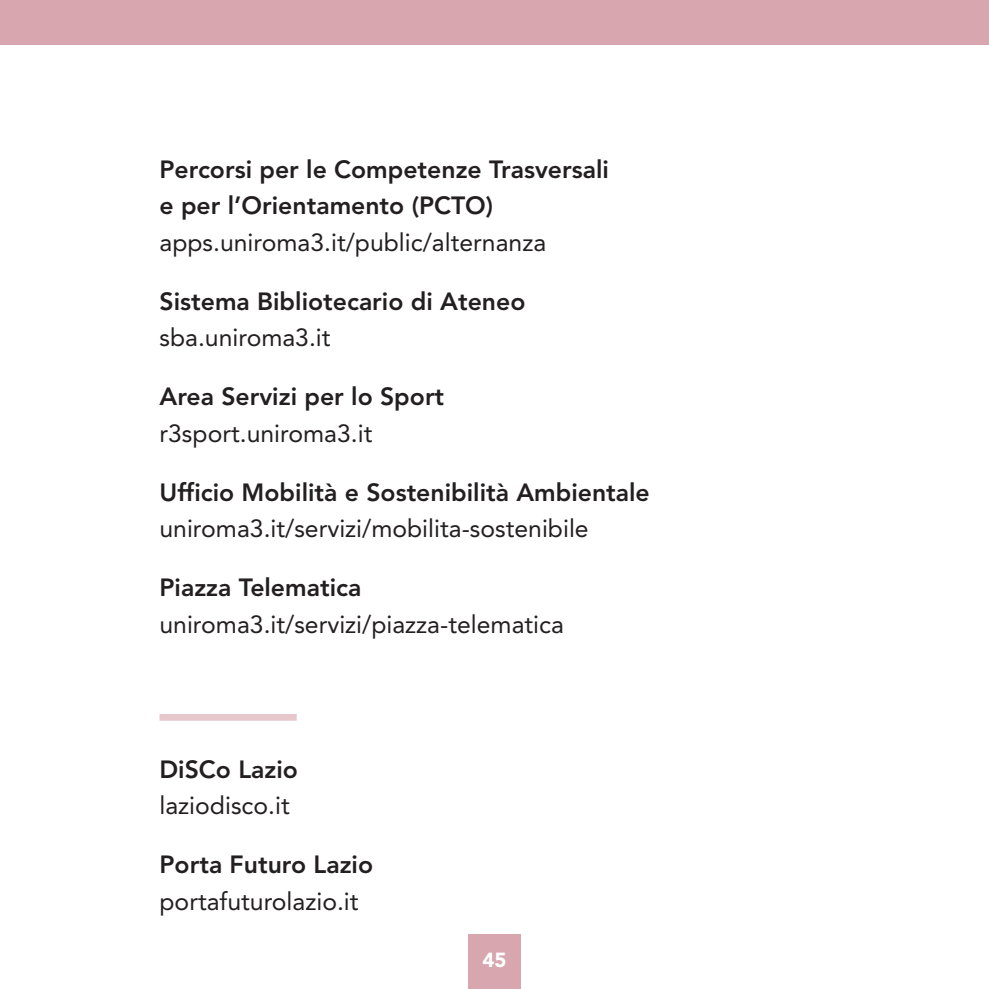
<style>
.page{position:relative;width:989px;height:989px;background:#fff}
.page>*{position:absolute;margin:0;border:0;box-sizing:border-box;transform-origin:0 0}
.t1{font:800 24.75px/36.4px "Avenir";color:#231f20}
.t2{font:24.75px "Avenir";color:#231f20}
.t3{font:900 20.25px "Avenir";color:#fff}
</style>
<div class="page">
<div style="left:0;top:0;width:989px;height:45px;background:#d7a6ae"></div>
<div style="left:468px;top:934px;width:53px;height:55px;background:#d7a6ae"></div>
<div style="left:159px;top:714px;width:138px;height:6px;background:#e6c7cb"></div>
<p class="t1" style="left:159px;top:151px;width:451px">Percorsi per le Competenze Trasversali e per l’Orientamento (PCTO)</p>
<p class="t2" style="left:159px;top:222px;width:388px">apps.uniroma3.it/public/alternanza</p>
<p class="t1" style="left:159px;top:283px;width:367px">Sistema Bibliotecario di Ateneo</p>
<p class="t2" style="left:159px;top:318px;width:173px">sba.uniroma3.it</p>
<p class="t1" style="left:159px;top:378px;width:286px">Area Servizi per lo Sport</p>
<p class="t2" style="left:159px;top:413px;width:214px">r3sport.uniroma3.it</p>
<p class="t1" style="left:159px;top:474px;width:492px">Ufficio Mobilità e Sostenibilità Ambientale</p>
<p class="t2" style="left:159px;top:508px;width:431px">uniroma3.it/servizi/mobilita-sostenibile</p>
<p class="t1" style="left:159px;top:569px;width:203px">Piazza Telematica</p>
<p class="t2" style="left:159px;top:604px;width:406px">uniroma3.it/servizi/piazza-telematica</p>
<p class="t1" style="left:159px;top:751px;width:140px">DiSCo Lazio</p>
<p class="t2" style="left:159px;top:786px;width:132px">laziodisco.it</p>
<p class="t1" style="left:159px;top:846px;width:215px">Porta Futuro Lazio</p>
<p class="t2" style="left:159px;top:881px;width:201px">portafuturolazio.it</p>
<p class="t3" style="left:482px;top:942px;width:25px">45</p>
</div>
